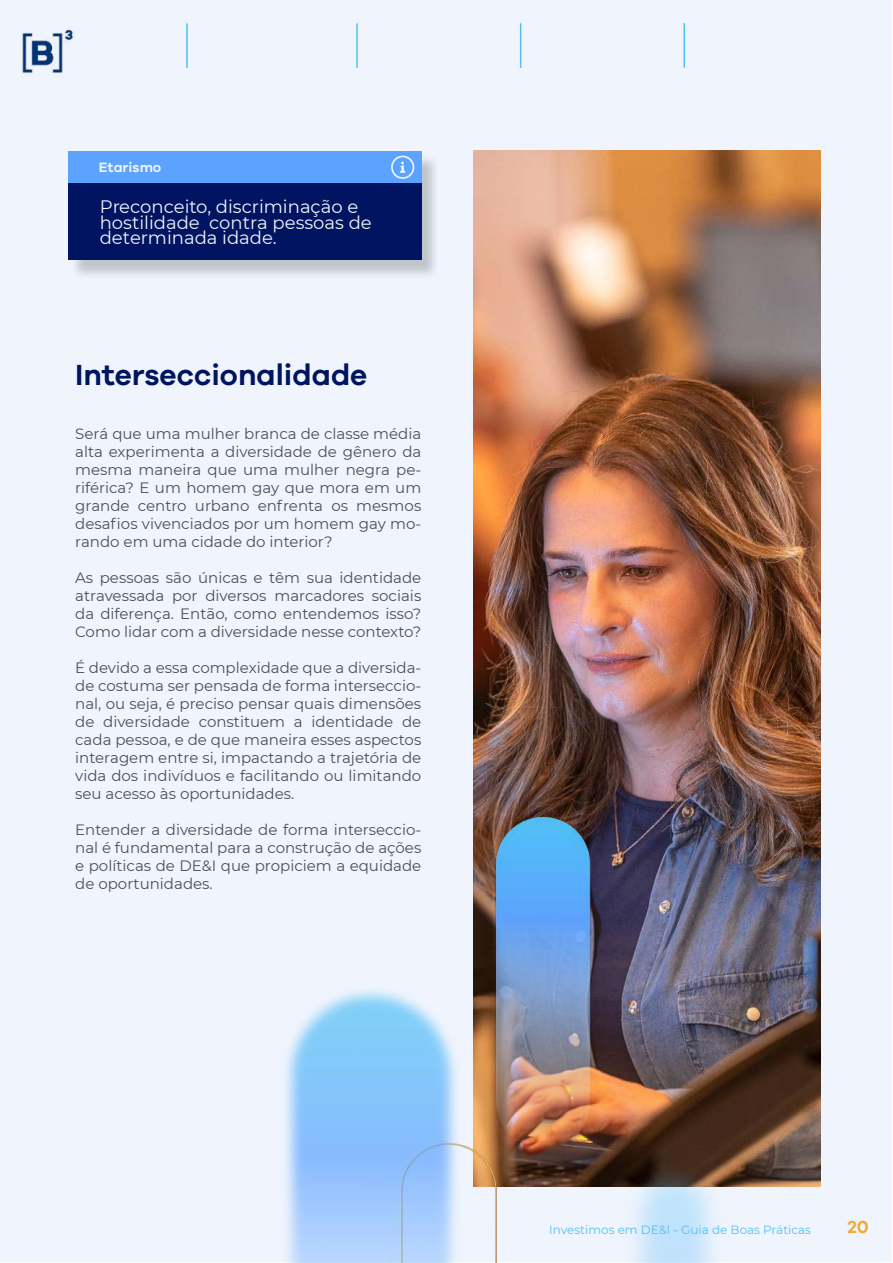
<style>
.page{position:relative;width:893px;height:1263px;background:#fff}
.page>*{position:absolute;margin:0;border:0;box-sizing:border-box;transform-origin:0 0}
.t1{font:600 30px "Galano Grotesque";color:#001560}
.t2{font:18px/15.9px "Montserrat";color:#f0f5fa}
.t3{font:600 18px "Galano Grotesque";color:#f6a733}
.t4{font:15px/18px "Montserrat";color:#4b5055;text-align:justify}
.t5{font:600 13.95px "Galano Grotesque";color:#f0f5fa}
.t6{font:12px "Montserrat";color:#53c1ef}
</style>
<div class="page">
<div style="left:0;top:0;width:891px;height:1261px;background:#f0f5fd"></div>
<hr style="left:683px;top:23px;width:2px;height:45px;background:#4fc2f5">
<hr style="left:520px;top:23px;width:1px;height:45px;background:#4fc2f5">
<hr style="left:356px;top:23px;width:2px;height:45px;background:#4fc2f5">
<hr style="left:186px;top:23px;width:2px;height:45px;background:#4fc2f5">
<img style="left:22px;top:29px;width:52px;height:44px">
<div style="left:70px;top:153px;width:370px;height:126px;background:#000;opacity:.2"></div>
<div style="left:68px;top:151px;width:353px;height:33px;background:#5ca3ff"></div>
<div style="left:68px;top:183px;width:353px;height:77px;background:#001461"></div>
<svg style="left:391px;top:156px;width:23px;height:23px"></svg>
<img style="left:474px;top:151px;width:347px;height:1035px">
<img style="left:248px;top:783px;width:503px;height:480px">
<p class="t5" style="left:99px;top:159px;width:64px">Etarismo</p>
<p class="t2" style="left:100px;top:198px;width:273px">Preconceito, discriminação e hostilidade contra pessoas de determinada idade.</p>
<h1 class="t1" style="left:75px;top:357px;width:294px">Interseccionalidade</h1>
<p class="t4" style="left:75px;top:424px;width:348px">Será que uma mulher branca de classe média alta experimenta a diversidade de gênero da mesma maneira que uma mulher negra pe&shy;riférica? E um homem gay que mora em um grande centro urbano enfrenta os mesmos desafios vivenciados por um homem gay mo&shy;rando em uma cidade do interior?</p>
<p class="t4" style="left:75px;top:568px;width:348px">As pessoas são únicas e têm sua identidade atravessada por diversos marcadores sociais da diferença. Então, como entendemos isso?<br>Como lidar com a diversidade nesse contexto?</p>
<p class="t4" style="left:75px;top:658px;width:348px">É devido a essa complexidade que a diversida&shy;de costuma ser pensada de forma interseccio&shy;nal, ou seja, é preciso pensar quais dimensões de diversidade constituem a identidade de cada pessoa, e de que maneira esses aspectos interagem entre si, impactando a trajetória de vida dos indivíduos e facilitando ou limitando seu acesso às oportunidades.</p>
<p class="t4" style="left:75px;top:820px;width:348px">Entender a diversidade de forma interseccio&shy;nal é fundamental para a construção de ações e políticas de DE&amp;I que propiciem a equidade de oportunidades.</p>
<p class="t6" style="left:549px;top:1222px;width:263px">Investimos em DE&amp;I - Guia de Boas Práticas</p>
<p class="t3" style="left:847px;top:1216px;width:23px">20</p>
</div>
